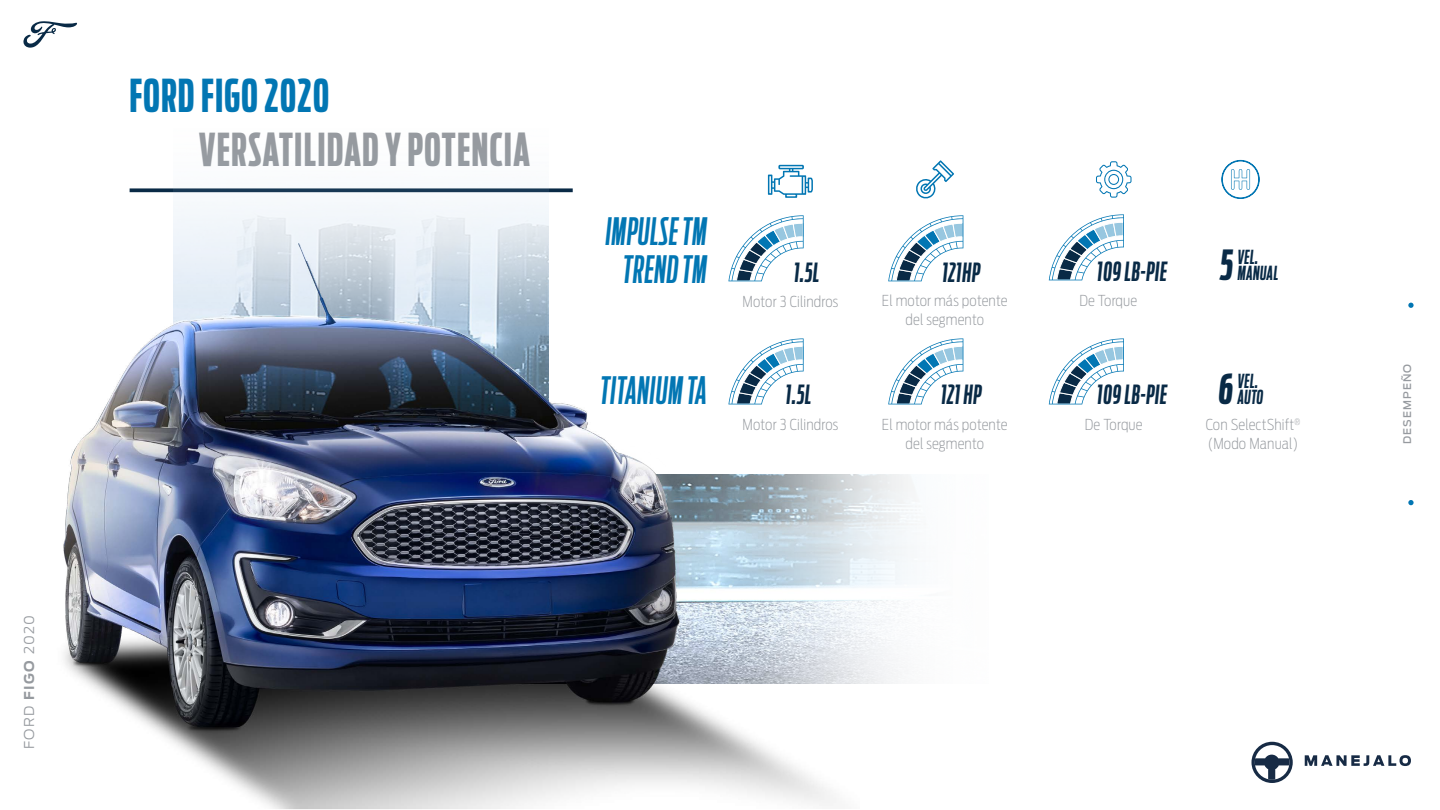
<style>
.page{position:relative;width:1440px;height:810px;background:#fff}
.page>*{position:absolute;margin:0;border:0;box-sizing:border-box;transform-origin:0 0}
.t1{font:700 45px "Ford Antenna Comp";letter-spacing:.03em;color:#969a9f}
.t2{font:700 45px "Ford Antenna Comp";letter-spacing:.03em;color:#0276b3}
.t3{font:italic 700 41.25px "Ford Antenna Comp";color:#092a46}
.t4{font:italic 500 37.5px/37.5px "Ford Antenna Comp";letter-spacing:.01em;color:#0276b3;text-align:center}
.t5{font:italic 600 26.25px "Ford Antenna Comp";letter-spacing:.02em;color:#092a46}
.t6{font:italic 600 19.27px/16.5px "Ford Antenna Comp";letter-spacing:.02em;color:#092a46}
.t7{font:200 15px/18.8px "Ford Antenna Cond";letter-spacing:.01em;color:#969a9f;text-align:center}
.t8{font:300 13.5px "Ford Antenna";letter-spacing:.1em;color:#969a9f}
.t9{font:500 10.5px "Ford Antenna";letter-spacing:.1em;color:#969a9f}
.s1{font-weight:700}
</style>
<div class="page">
<svg style="left:130px;top:188px;width:443px;height:4px"></svg>
<svg style="left:888px;top:215px;width:76px;height:66px"></svg>
<svg style="left:734px;top:215px;width:70px;height:46px"></svg>
<svg style="left:1049px;top:214px;width:75px;height:66px"></svg>
<svg style="left:888px;top:338px;width:76px;height:66px"></svg>
<svg style="left:1049px;top:338px;width:75px;height:66px"></svg>
<svg style="left:768px;top:165px;width:45px;height:33px"></svg>
<svg style="left:916px;top:160px;width:38px;height:39px"></svg>
<svg style="left:1096px;top:161px;width:36px;height:37px"></svg>
<svg style="left:1221px;top:160px;width:38px;height:39px"></svg>
<svg style="left:1408px;top:303px;width:6px;height:5px"></svg>
<svg style="left:1408px;top:500px;width:6px;height:5px"></svg>
<svg style="left:23px;top:21px;width:54px;height:27px"></svg>
<img style="left:174px;top:188px;width:375px;height:73px">
<img style="left:63px;top:261px;width:796px;height:548px">
<svg style="left:1305px;top:755px;width:106px;height:11px"></svg>
<svg style="left:1251px;top:742px;width:42px;height:41px"></svg>
<p class="t8" style="left:18px;top:749px;width:136px;rotate:-90deg">FORD <span class="s1">FIGO</span> 2020</p>
<h1 class="t2" style="left:130px;top:56px;width:201px">FORD FIGO 2020</h1>
<h1 class="t1" style="left:199px;top:110px;width:332px">VERSATILIDAD Y POTENCIA</h1>
<h3 class="t4" style="left:606px;top:208px;width:103px">IMPULSE TM<br>TREND TM</h3>
<h3 class="t5" style="left:794px;top:250px;width:27px">1.5L</h3>
<h3 class="t5" style="left:943px;top:250px;width:39px">121HP</h3>
<p class="t7" style="left:743px;top:290px;width:97px">Motor 3 Cilindros</p>
<p class="t7" style="left:882px;top:290px;width:127px">El motor más potente del segmento</p>
<h3 class="t5" style="left:1097px;top:249px;width:72px">109 LB-PIE</h3>
<p class="t7" style="left:1079px;top:290px;width:59px">De Torque</p>
<p class="t6" style="left:1238px;top:246px;width:42px">VEL.<br>MANUAL</p>
<h2 class="t3" style="left:1221px;top:229px;width:14px">5</h2>
<h3 class="t4" style="left:601px;top:367px;width:108px">TITANIUM TA</h3>
<h3 class="t5" style="left:786px;top:372px;width:27px">1.5L</h3>
<p class="t7" style="left:743px;top:414px;width:97px">Motor 3 Cilindros</p>
<p class="t6" style="left:1238px;top:370px;width:27px">VEL.<br>AUTO</p>
<h3 class="t5" style="left:941px;top:372px;width:42px">121 HP</h3>
<h2 class="t3" style="left:1219px;top:353px;width:16px">6</h2>
<h3 class="t5" style="left:1097px;top:372px;width:72px">109 LB-PIE</h3>
<p class="t7" style="left:1085px;top:414px;width:59px">De Torque</p>
<p class="t7" style="left:1206px;top:414px;width:96px;text-align:left">Con SelectShift<sup>® </sup>(Modo Manual)</p>
<p class="t7" style="left:882px;top:414px;width:127px">El motor más potente del segmento</p>
<p class="t9" style="left:1398px;top:444px;width:81px;rotate:-90deg">DESEMPEÑO</p>
</div>
